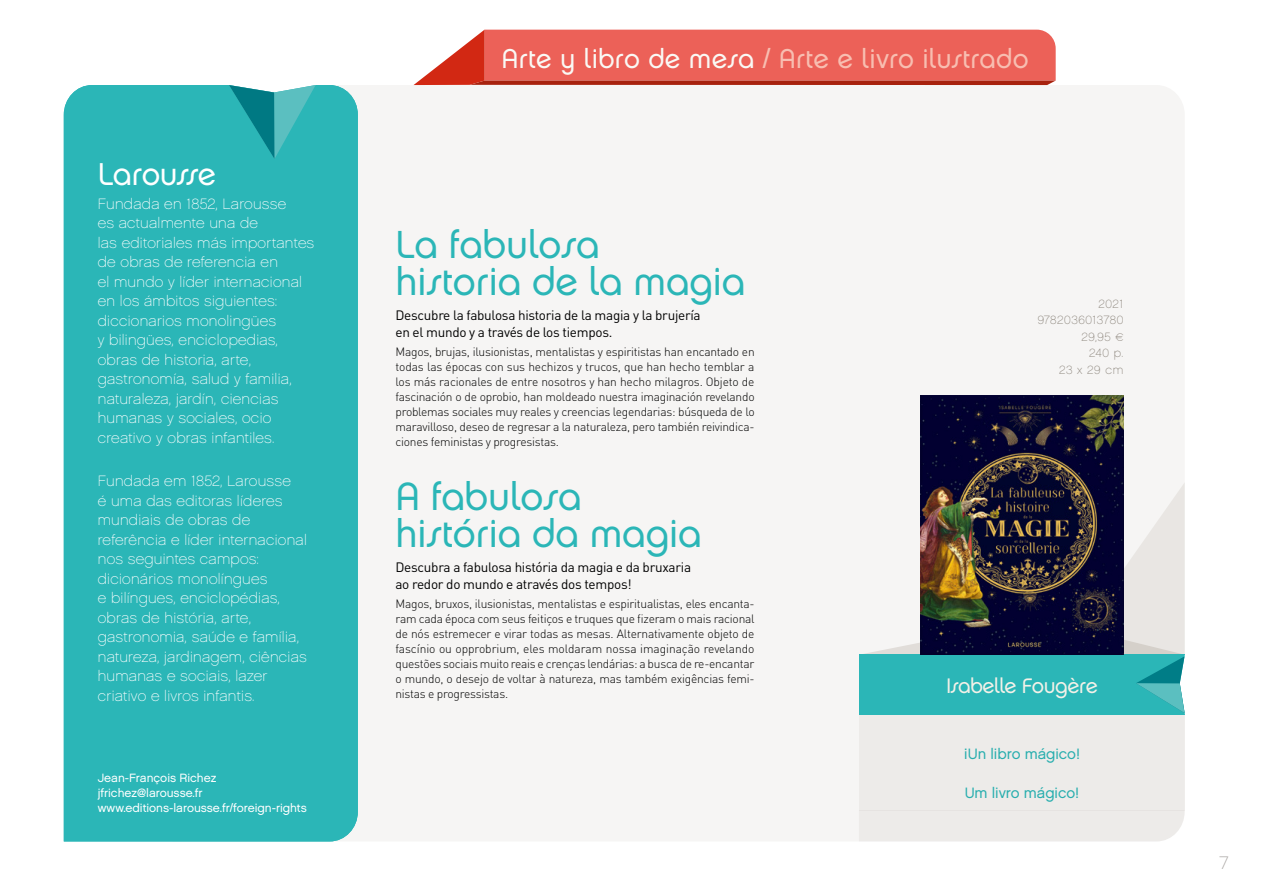
<style>
.page{position:relative;width:1263px;height:893px;background:#fff}
.page>*{position:absolute;margin:0;border:0;box-sizing:border-box;transform-origin:0 0}
.Titre{font:39px/37.5px "Chalet London Nineteen Seventy";color:#2bb6b7}
.TEXTE_BLOC_COULEUR{font:31.5px "Chalet London Nineteen Seventy";letter-spacing:-.02em;color:#fff}
.t1{font:27px "Chalet London Nineteen Seventy";letter-spacing:.01em;color:#f8beb1}
.BLOC_1_AUTEUR{font:21px "Chalet London Nineteen Seventy";letter-spacing:-.025em;color:#f3f1e8}
.t2{font:18px "Chalet Paris Nineteen Seventy";color:#a5a19e}
.TEXTE_BLOC_COULEUR-2{font:15px/19.5px "Chalet Paris Nineteen Sixty";letter-spacing:.02em;color:#fff}
.t3{font:15px "Chalet London Nineteen Sixty";color:#2bb6b7}
.Texte_intro{font:13.5px/16.5px "DIN Pro";letter-spacing:-.02em;color:#000}
.Texte{font:300 12px/15px "DIN Pro";letter-spacing:-.02em;color:#000;text-align:justify}
.TEXTE_CONTACT_BLOC_C{font:12px "Chalet London Nineteen Sixty";color:#fff}
.INFO_TECHNIQUE_LIVRE{font:12px/16.5px "Chalet Paris Nineteen Sixty";letter-spacing:.05em;color:#867f75;text-align:right}
.s1{color:#faf9f5}
</style>
<div class="page">
<svg style="left:414px;top:30px;width:642px;height:55px;background:#e66359"></svg>
<div style="left:358px;top:85px;width:827px;height:756px;background:#f6f5f4"></div>
<div style="left:64px;top:85px;width:294px;height:756px;background:#2bb6b7"></div>
<svg style="left:223px;top:85px;width:98px;height:74px;background:#34aeb1"></svg>
<svg style="left:859px;top:482px;width:326px;height:233px"></svg>
<img style="left:920px;top:395px;width:203px;height:260px">
<div style="left:859px;top:715px;width:326px;height:95px;background:#edebe9"></div>
<div style="left:859px;top:810px;width:325px;height:31px;background:#edebe9"></div>
<p class="TEXTE_BLOC_COULEUR" style="left:98px;top:155px;width:120px">Larousse</p>
<p class="TEXTE_BLOC_COULEUR-2" style="left:98px;top:194px;width:218px">Fundada en 1852, Larousse<br>es actualmente una de<br>las editoriales más importantes de obras de referencia en<br>el mundo y líder internacional en los ámbitos siguientes: diccionarios monolingües<br>y bilingües, enciclopedias, obras de historia, arte, gastronomía, salud y familia, naturaleza, jardín, ciencias humanas y sociales, ocio creativo y obras infantiles.</p>
<p class="TEXTE_BLOC_COULEUR-2" style="left:98px;top:471px;width:211px">Fundada em 1852, Larousse<br>é uma das editoras líderes mundiais de obras de referência e líder internacional nos seguintes campos: dicionários monolíngues<br>e bilíngues, enciclopédias, obras de história, arte, gastronomia, saúde e família, natureza, jardinagem, ciências humanas e sociais, lazer criativo e livros infantis.</p>
<p class="TEXTE_CONTACT_BLOC_C" style="left:98px;top:770px;width:120px">Jean-François Richez</p>
<p class="TEXTE_CONTACT_BLOC_C" style="left:98px;top:785px;width:106px">jfrichez@larousse.fr</p>
<p class="TEXTE_CONTACT_BLOC_C" style="left:98px;top:800px;width:210px">www.editions-larousse.fr/foreign-rights</p>
<h3 class="t1" style="left:501px;top:42px;width:529px"><span class="s1">Arte y libro de mesa</span> / Arte e livro ilustrado</h3>
<p class="Titre" style="left:395px;top:225px;width:351px">La fabulosa<br>historia de la magia</p>
<p class="Texte_intro" style="left:395px;top:307px;width:307px">Descubre la fabulosa historia de la magia y la brujería en el mundo y a través de los tiempos.</p>
<p class="Texte" style="left:395px;top:344px;width:361px">Magos, brujas, ilusionistas, mentalistas y espiritistas han encantado en todas las épocas con sus hechizos y trucos, que han hecho temblar a los más racionales de entre nosotros y han hecho milagros. Objeto de fascinación o de oprobio, han moldeado nuestra imaginación revelando problemas sociales muy reales y creencias legendarias: búsqueda de lo maravilloso, deseo de regresar a la naturaleza, pero también reivindica&shy;ciones feministas y progresistas.</p>
<p class="Titre" style="left:395px;top:477px;width:308px">A fabulosa história da magia</p>
<p class="Texte_intro" style="left:395px;top:559px;width:297px">Descubra a fabulosa história da magia e da bruxaria ao redor do mundo e através dos tempos!</p>
<p class="Texte" style="left:395px;top:596px;width:361px">Magos, bruxos, ilusionistas, mentalistas e espiritualistas, eles encanta&shy;ram cada época com seus feitiços e truques que fizeram o mais racional de nós estremecer e virar todas as mesas. Alternativamente objeto de fascínio ou opprobrium, eles moldaram nossa imaginação revelando questões sociais muito reais e crenças lendárias: a busca de re-encantar o mundo, o desejo de voltar à natureza, mas também exigências femi&shy;nistas e progressistas.</p>
<p class="INFO_TECHNIQUE_LIVRE" style="left:1038px;top:296px;width:87px">2021<br>9782036013780<br>29,95 €<br>240 p.<br>23 x 29 cm</p>
<p class="BLOC_1_AUTEUR" style="left:946px;top:672px;width:153px">Isabelle Fougère</p>
<p class="t3" style="left:964px;top:744px;width:118px">¡Un libro mágico!</p>
<p class="t3" style="left:965px;top:783px;width:116px">Um livro mágico!</p>
<h3 class="t2" style="left:1219px;top:852px;width:11px">7</h3>
</div>
